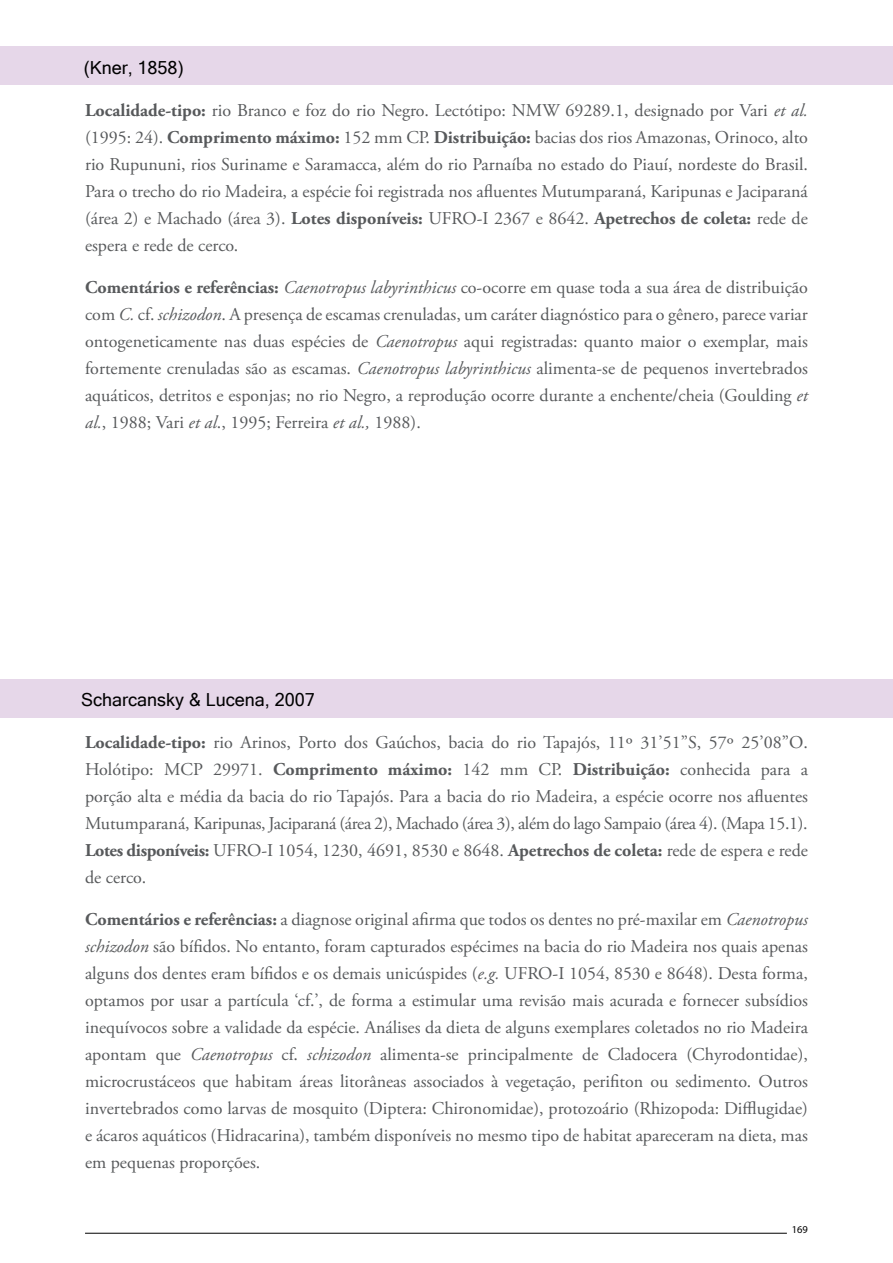
<style>
.page{position:relative;width:893px;height:1263px;background:#fff}
.page>*{position:absolute;margin:0;border:0;box-sizing:border-box;transform-origin:0 0}
.t1{font:18px/27px "Adobe Garamond Pro";color:#57595b;text-align:justify}
.t2{font:18px "Microsoft Sans Serif";color:#000}
.t3{font:10.5px "Myriad Pro";color:#000}
.s1{font-weight:700}
.s2{font-style:italic}
</style>
<div class="page">
<hr style="left:85px;top:1233px;width:702px;height:1px;background:#000">
<div style="left:0;top:47px;width:893px;height:38px;background:#e6d7e9"></div>
<div style="left:0;top:679px;width:893px;height:39px;background:#e6d7e9"></div>
<p class="t2" style="left:84px;top:56px;width:101px">(Kner, 1858)</p>
<p class="t1" style="left:85px;top:98px;width:724px"><span class="s1">Localidade-tipo:</span> rio Branco e foz do rio Negro. Lectótipo: NMW 69289.1, designado por Vari <span class="s2">et al. </span>(1995: 24). <span class="s1">Comprimento máximo:</span> 152 mm CP. <span class="s1">Distribuição:</span> bacias dos rios Amazonas, Orinoco, alto rio Rupununi, rios Suriname e Saramacca, além do rio Parnaíba no estado do Piauí, nordeste do Brasil.<br>Para o trecho do rio Madeira, a espécie foi registrada nos afluentes Mutumparaná, Karipunas e Jaciparaná (área 2) e Machado (área 3). <span class="s1">Lotes disponíveis:</span> UFRO-I 2367 e 8642. <span class="s1">Apetrechos de coleta:</span> rede de espera e rede de cerco.</p>
<p class="t1" style="left:85px;top:275px;width:724px"><span class="s1">Comentários e referências:</span> <span class="s2">Caenotropus labyrinthicus</span> co-ocorre em quase toda a sua área de distribuição com <span class="s2">C.</span> cf. <span class="s2">schizodon</span>. A presença de escamas crenuladas, um caráter diagnóstico para o gênero, parece variar ontogeneticamente nas duas espécies de <span class="s2">Caenotropus</span> aqui registradas: quanto maior o exemplar, mais fortemente crenuladas são as escamas. <span class="s2">Caenotropus labyrinthicus</span> alimenta-se de pequenos invertebrados aquáticos, detritos e esponjas; no rio Negro, a reprodução ocorre durante a enchente/cheia (Goulding <span class="s2">et al.</span>, 1988; Vari <span class="s2">et al</span>., 1995; Ferreira <span class="s2">et al.,</span> 1988).</p>
<p class="t2" style="left:81px;top:687px;width:235px">Scharcansky &amp; Lucena, 2007</p>
<p class="t1" style="left:85px;top:729px;width:724px"><span class="s1">Localidade-tipo:</span> rio Arinos, Porto dos Gaúchos, bacia do rio Tapajós, 11º 31’51”S, 57º 25’08”O.<br>Holótipo: MCP 29971. <span class="s1">Comprimento máximo:</span> 142 mm CP. <span class="s1">Distribuição:</span> conhecida para a porção alta e média da bacia do rio Tapajós. Para a bacia do rio Madeira, a espécie ocorre nos afluentes Mutumparaná, Karipunas, Jaciparaná (área 2), Machado (área 3), além do lago Sampaio (área 4). (Mapa 15.1).<br><span class="s1">Lotes disponíveis:</span> UFRO-I 1054, 1230, 4691, 8530 e 8648. <span class="s1">Apetrechos de coleta:</span> rede de espera e rede de cerco.</p>
<p class="t1" style="left:85px;top:906px;width:725px"><span class="s1">Comentários e referências:</span> a diagnose original afirma que todos os dentes no pré-maxilar em <span class="s2">Caenotropus schizodon</span> são bífidos. No entanto, foram capturados espécimes na bacia do rio Madeira nos quais apenas alguns dos dentes eram bífidos e os demais unicúspides (<span class="s2">e.g.</span> UFRO-I 1054, 8530 e 8648). Desta forma, optamos por usar a partícula ‘cf.’, de forma a estimular uma revisão mais acurada e fornecer subsídios inequívocos sobre a validade da espécie. Análises da dieta de alguns exemplares coletados no rio Madeira apontam que <span class="s2">Caenotropus</span> cf. <span class="s2">schizodon</span> alimenta-se principalmente de Cladocera (Chyrodontidae), microcrustáceos que habitam áreas litorâneas associados à vegetação, perifiton ou sedimento. Outros invertebrados como larvas de mosquito (Diptera: Chironomidae), protozoário (Rhizopoda: Difflugidae) e ácaros aquáticos (Hidracarina), também disponíveis no mesmo tipo de habitat apareceram na dieta, mas em pequenas proporções.</p>
<p class="t3" style="left:792px;top:1222px;width:18px">169</p>
</div>
